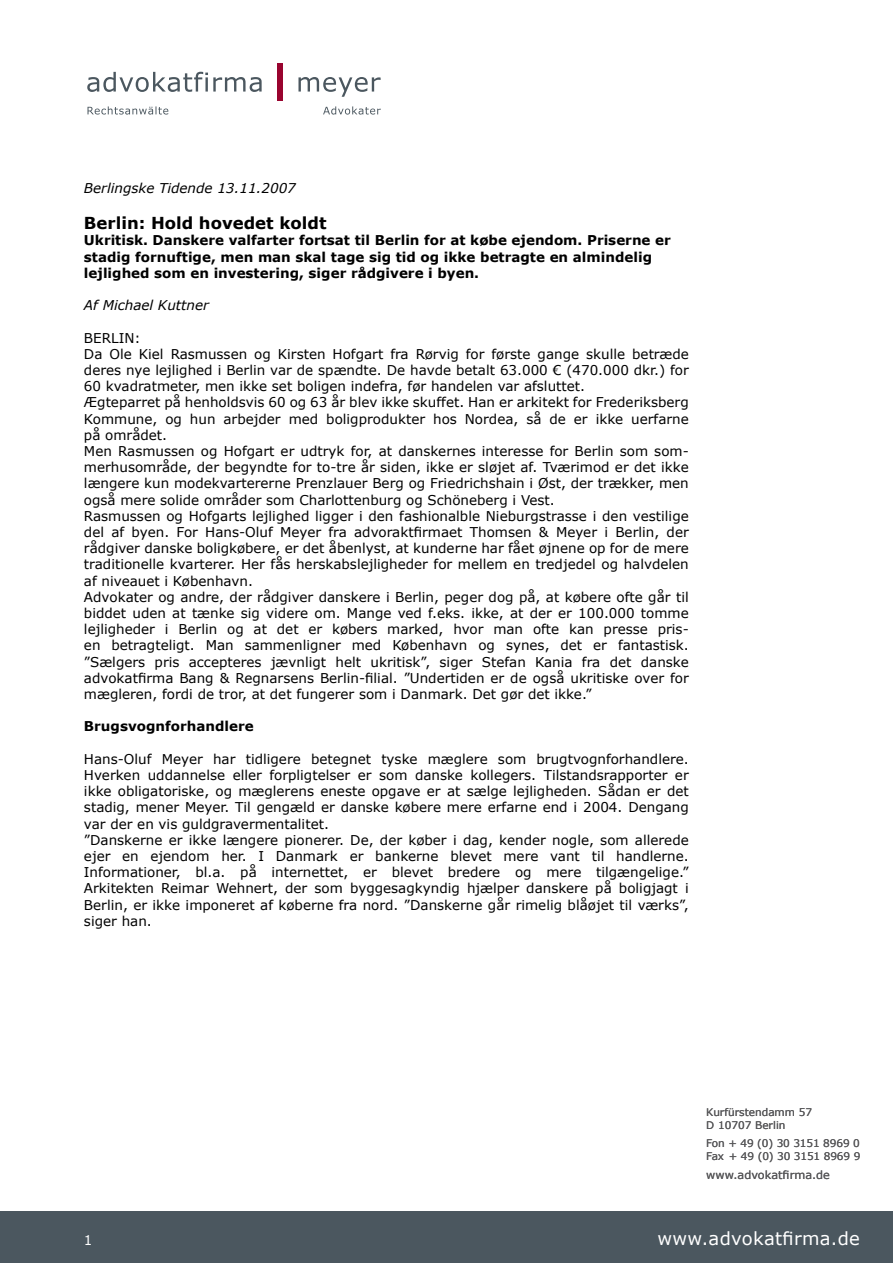
<style>
.page{position:relative;width:893px;height:1263px;background:#fff}
.page>*{position:absolute;margin:0;border:0;box-sizing:border-box;transform-origin:0 0}
.t1{font:18px "Verdana";letter-spacing:.015em;color:#fff}
.t2{font:700 16.5px "Verdana";color:#000}
.t3{font:13.5px/16.2px "Verdana";color:#000}
.t4{font:700 13.5px/16.2px "Verdana";color:#000}
.t5{font:italic 13.5px "Verdana";color:#000}
.t6{font:13.5px "Verdana";color:#fff}
.t7{font:11.25px "Verdana";color:#58585a}
.t8{font:10.5px/12.6px "Verdana";color:#58585a}
</style>
<div class="page">
<div style="left:0;top:1212px;width:893px;height:51px;background:#4b575f"></div>
<svg style="left:298px;top:77px;width:83px;height:20px"></svg>
<div style="left:278px;top:64px;width:5px;height:37px;background:#99042f"></div>
<svg style="left:87px;top:72px;width:175px;height:20px"></svg>
<svg style="left:88px;top:106px;width:293px;height:9px"></svg>
<p class="t5" style="left:84px;top:180px;width:213px">Berlingske Tidende 13.11.2007</p>
<p class="t2" style="left:84px;top:213px;width:244px">Berlin: Hold hovedet koldt</p>
<p class="t4" style="left:84px;top:232px;width:588px">Ukritisk. Danskere valfarter fortsat til Berlin for at købe ejendom. Priserne er stadig fornuftige, men man skal tage sig tid og ikke betragte en almindelig lejlighed som en investering, siger rådgivere i byen.</p>
<p class="t5" style="left:84px;top:297px;width:126px">Af Michael Kuttner</p>
<p class="t3" style="left:84px;top:329px;width:606px">BERLIN:<br>Da Ole Kiel Rasmussen og Kirsten Hofgart fra Rørvig for første gange skulle betræde deres nye lejlighed i Berlin var de spændte. De havde betalt 63.000 € (470.000 dkr.) for 60 kvadratmeter, men ikke set boligen indefra, før handelen var afsluttet.<br>Ægteparret på henholdsvis 60 og 63 år blev ikke skuffet. Han er arkitekt for Frederiksberg Kommune, og hun arbejder med boligprodukter hos Nordea, så de er ikke uerfarne på området.<br>Men Rasmussen og Hofgart er udtryk for, at danskernes interesse for Berlin som som&shy;merhusområde, der begyndte for to-tre år siden, ikke er sløjet af. Tværimod er det ikke længere kun modekvartererne Prenzlauer Berg og Friedrichshain i Øst, der trækker, men også mere solide områder som Charlottenburg og Schöneberg i Vest.<br>Rasmussen og Hofgarts lejlighed ligger i den fashionalble Nieburgstrasse i den vestilige del af byen. For Hans-Oluf Meyer fra advoraktfirmaet Thomsen &amp; Meyer i Berlin, der rådgiver danske boligkøbere, er det åbenlyst, at kunderne har fået øjnene op for de mere traditionelle kvarterer. Her fås herskabslejligheder for mellem en tredjedel og halvdelen af niveauet i København.<br>Advokater og andre, der rådgiver danskere i Berlin, peger dog på, at købere ofte går til biddet uden at tænke sig videre om. Mange ved f.eks. ikke, at der er 100.000 tomme lejligheder i Berlin og at det er købers marked, hvor man ofte kan presse pris&shy;en betragteligt. Man sammenligner med København og synes, det er fantastisk. ”Sælgers pris accepteres jævnligt helt ukritisk”, siger Stefan Kania fra det danske advokatfirma Bang &amp; Regnarsens Berlin-filial. ”Undertiden er de også ukritiske over for mægleren, fordi de tror, at det fungerer som i Danmark. Det gør det ikke.”</p>
<p class="t4" style="left:84px;top:718px;width:171px">Brugsvognforhandlere</p>
<p class="t3" style="left:84px;top:750px;width:606px">Hans-Oluf Meyer har tidligere betegnet tyske mæglere som brugtvognforhandlere.<br>Hverken uddannelse eller forpligtelser er som danske kollegers. Tilstandsrapporter er ikke obligatoriske, og mæglerens eneste opgave er at sælge lejligheden. Sådan er det stadig, mener Meyer. Til gengæld er danske købere mere erfarne end i 2004. Dengang var der en vis guldgravermentalitet.<br>”Danskerne er ikke længere pionerer. De, der køber i dag, kender nogle, som allerede ejer en ejendom her. I Danmark er bankerne blevet mere vant til handlerne.<br>Informationer, bl.a. på internettet, er blevet bredere og mere tilgængelige.” Arkitekten Reimar Wehnert, der som byggesagkyndig hjælper danskere på boligjagt i Berlin, er ikke imponeret af køberne fra nord. ”Danskerne går rimelig blåøjet til værks”, siger han.</p>
<p class="t8" style="left:706px;top:1106px;width:107px">Kurfürstendamm 57<br>D 10707 Berlin</p>
<p class="t8" style="left:706px;top:1137px;width:156px">Fon + 49 (0) 30 3151 8969 0<br>Fax + 49 (0) 30 3151 8969 9</p>
<p class="t7" style="left:706px;top:1168px;width:125px">www.advokatfirma.de</p>
<p class="t6" style="left:84px;top:1231px;width:10px">1</p>
<h1 class="t1" style="left:657px;top:1227px;width:204px">www.advokatfirma.de</h1>
</div>
